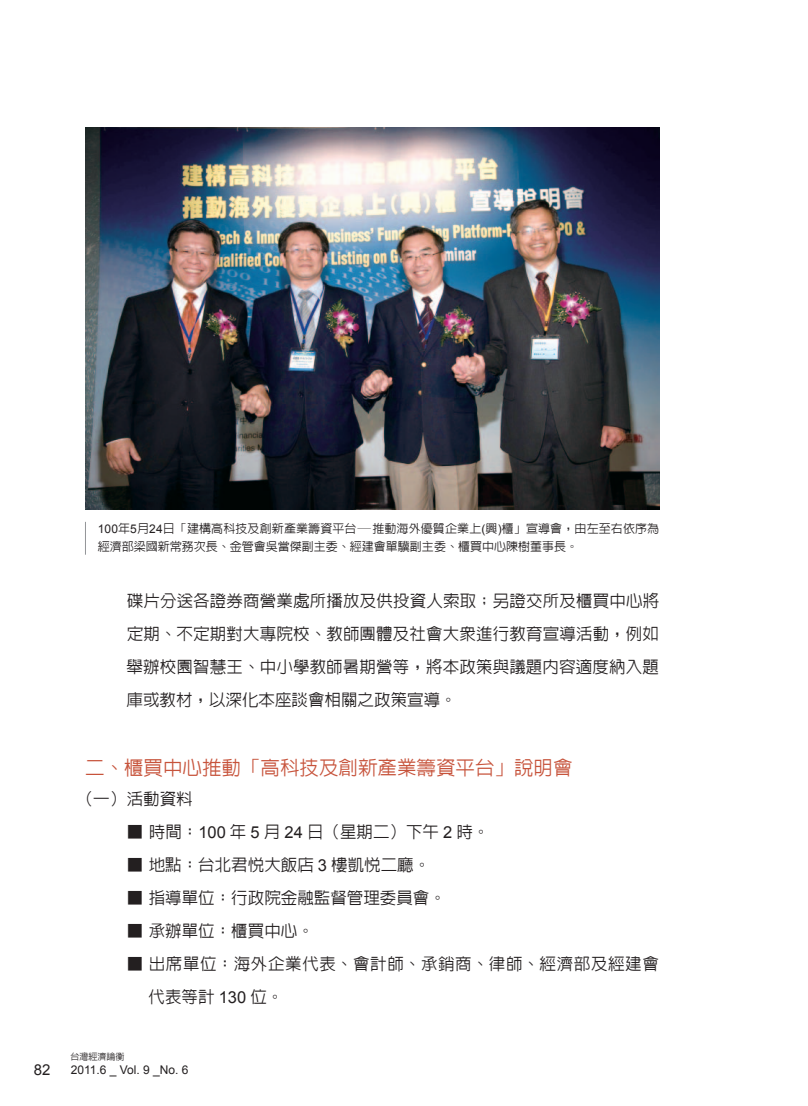
<style>
.page{position:relative;width:808px;height:1106px;background:#fff}
.page>*{position:absolute;margin:0;border:0;box-sizing:border-box;transform-origin:0 0}
.t1{font:500 19.5px "Lin Gothic";color:#c7533b}
.t2{font:500 16.5px/33px "Lin Gothic";color:#231f20;text-align:justify}
.t3{font:500 16.5px/33px "Lin Gothic";letter-spacing:.04em;color:#231f20}
.t4{font:15px "Arial";color:#231f20}
.t5{font:500 12px/18px "Lin Gothic";color:#231f20}
.t6{font:12px "Arial";color:#231f20}
.t7{font:500 9px "Lin Gothic";color:#231f20}
.s1{font-family:"Arial";font-weight:400}
</style>
<div class="page">
<img style="left:85px;top:128px;width:574px;height:382px">
<hr style="left:85px;top:522px;width:1px;height:32px;background:#939598">
<p class="t5" style="left:98px;top:519px;width:563px"><span class="s1">100</span>年<span class="s1">5</span>月<span class="s1">24</span>日「建構高科技及創新產業籌資平台—推動海外優質企業上<span class="s1">(</span>興<span class="s1">)</span>櫃」宣導會，由左至右依序為經濟部梁國新常務次長、金管會吳當傑副主委、經建會單驥副主委、櫃買中心陳樹董事長。</p>
<p class="t2" style="left:127px;top:584px;width:534px">碟片分送各證券商營業處所播放及供投資人索取；另證交所及櫃買中心將定期、不定期對大專院校、教師團體及社會大眾進行教育宣導活動，例如舉辦校園智慧王、中小學教師暑期營等，將本政策與議題內容適度納入題庫或教材，以深化本座談會相關之政策宣導。</p>
<p class="t1" style="left:85px;top:757px;width:489px">二、櫃買中心推動「高科技及創新產業籌資平台」說明會</p>
<p class="t2" style="left:77px;top:782px;width:117px">（一）活動資料</p>
<p class="t2" style="left:127px;top:815px;width:364px">■ 時間：<span class="s1">100</span> 年 <span class="s1">5</span> 月 <span class="s1">24</span> 日（星期二）下午 <span class="s1">2</span> 時。</p>
<p class="t2" style="left:127px;top:848px;width:305px">■ 地點：台北君悅大飯店 <span class="s1">3</span> 樓凱悅二廳。</p>
<p class="t2" style="left:127px;top:881px;width:321px">■ 指導單位：行政院金融監督管理委員會。</p>
<p class="t2" style="left:127px;top:914px;width:189px">■ 承辦單位：櫃買中心。</p>
<p class="t3" style="left:149px;top:947px;width:512px;text-indent:-22px">■ 出席單位：海外企業代表、會計師、承銷商、律師、經濟部及經建會代表等計 <span class="s1">130</span> 位。</p>
<p class="t7" style="left:71px;top:1052px;width:55px">台灣經濟論衡</p>
<p class="t4" style="left:34px;top:1059px;width:18px">82</p>
<p class="t6" style="left:71px;top:1061px;width:119px">2011.6 _ Vol. 9 _No. 6</p>
</div>
